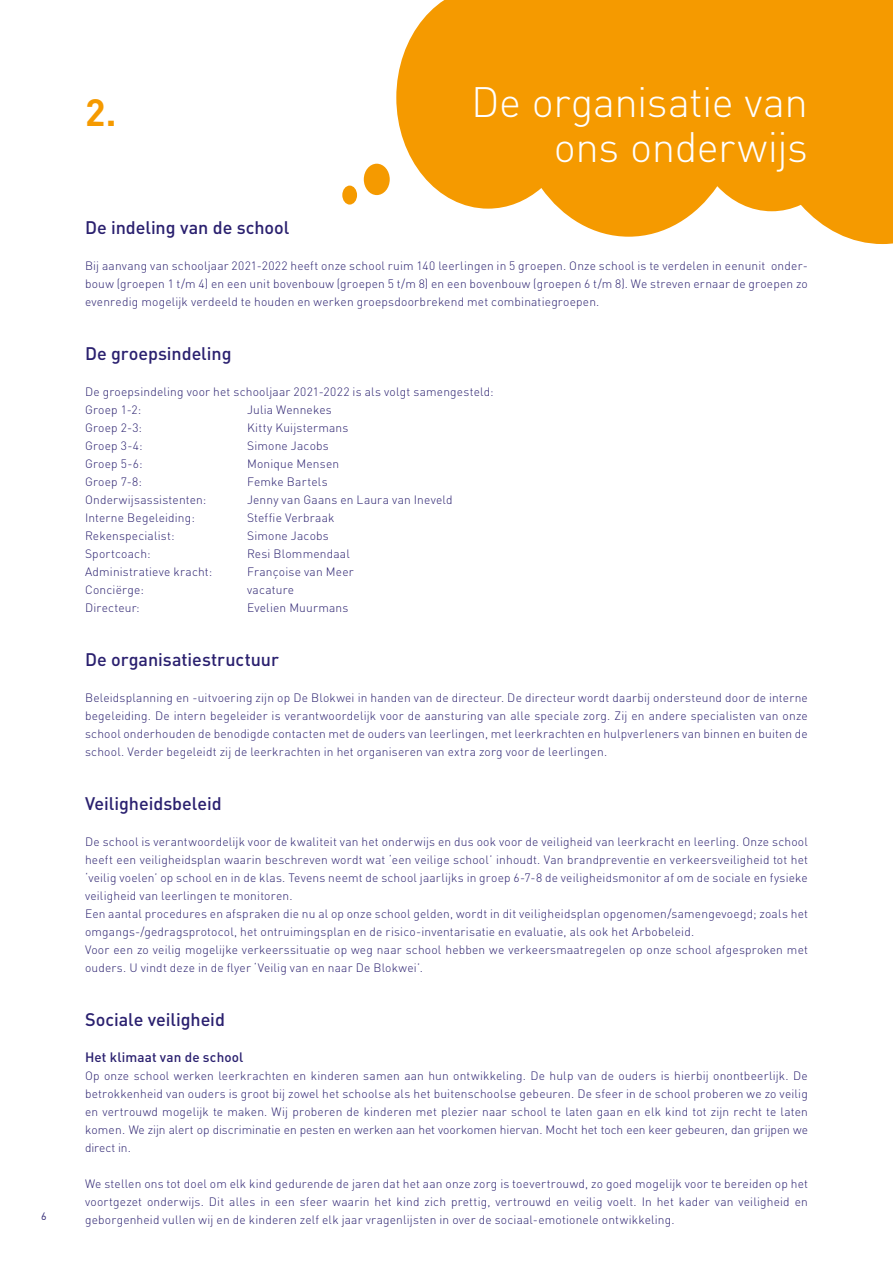
<style>
.page{position:relative;width:893px;height:1263px;background:#fff}
.page>*{position:absolute;margin:0;border:0;box-sizing:border-box;transform-origin:0 0}
.t1{font:300 42px/45px "DIN Pro";letter-spacing:-.01em;color:#fff;text-align:right}
.t2{font:37.5px "DIN Bold";color:#f59a00}
.t3{font:500 18px "DIN Pro";letter-spacing:-.005em;color:#2a206f}
.t4{font:500 13.5px "DIN Pro";letter-spacing:.01em;color:#2a206f}
.t5{font:300 12px/18px "DIN Pro";letter-spacing:.015em;color:#2a206f;text-align:justify}
.t6{font:10.5px "DIN";color:#2a206f}
</style>
<div class="page">
<svg style="left:396px;top:0;width:497px;height:244px;background:#f6a824"></svg>
<div style="left:364px;top:164px;width:26px;height:31px;background:#f59a00;border-radius:50%"></div>
<div style="left:342px;top:186px;width:15px;height:19px;background:#f59a00;border-radius:50%"></div>
<p class="t6" style="left:41px;top:1210px;width:7px">6</p>
<h2 class="t2" style="left:85px;top:88px;width:33px">2.</h2>
<h1 class="t1" style="left:471px;top:78px;width:338px">De organisatie van ons onderwijs</h1>
<h3 class="t3" style="left:85px;top:215px;width:206px">De indeling van de school</h3>
<p class="t5" style="left:85px;top:256px;width:724px">Bij aanvang van schooljaar 2021-2022 heeft onze school ruim 140 leerlingen in 5 groepen. Onze school is te verdelen in eenunit onder&shy;bouw (groepen 1 t/m 4) en een unit bovenbouw (groepen 5 t/m 8) en een bovenbouw (groepen 6 t/m 8). We streven ernaar de groepen zo evenredig mogelijk verdeeld te houden en werken groepsdoorbrekend met combinatiegroepen.</p>
<h3 class="t3" style="left:85px;top:341px;width:148px">De groepsindeling</h3>
<p class="t5" style="left:85px;top:382px;width:410px">De groepsindeling voor het schooljaar 2021-2022 is als volgt samengesteld:<br>Groep 1-2:</p>
<p class="t5" style="left:247px;top:400px;width:86px">Julia Wennekes</p>
<p class="t5" style="left:85px;top:418px;width:59px">Groep 2-3:</p>
<p class="t5" style="left:247px;top:418px;width:103px">Kitty Kuijstermans</p>
<p class="t5" style="left:85px;top:436px;width:59px">Groep 3-4:</p>
<p class="t5" style="left:247px;top:436px;width:83px">Simone Jacobs</p>
<p class="t5" style="left:85px;top:454px;width:59px">Groep 5-6:</p>
<p class="t5" style="left:247px;top:454px;width:94px">Monique Mensen</p>
<p class="t5" style="left:85px;top:472px;width:58px">Groep 7-8:</p>
<p class="t5" style="left:247px;top:472px;width:82px">Femke Bartels</p>
<p class="t5" style="left:85px;top:490px;width:123px">Onderwijsassistenten:</p>
<p class="t5" style="left:247px;top:490px;width:207px">Jenny van Gaans en Laura van Ineveld</p>
<p class="t5" style="left:85px;top:508px;width:111px">Interne Begeleiding:</p>
<p class="t5" style="left:247px;top:508px;width:89px">Steffie Verbraak</p>
<p class="t5" style="left:85px;top:526px;width:91px">Rekenspecialist:</p>
<p class="t5" style="left:247px;top:526px;width:83px">Simone Jacobs</p>
<p class="t5" style="left:85px;top:544px;width:67px">Sportcoach:</p>
<p class="t5" style="left:247px;top:544px;width:104px">Resi Blommendaal</p>
<p class="t5" style="left:85px;top:562px;width:129px">Administratieve kracht:</p>
<p class="t5" style="left:247px;top:562px;width:108px">Françoise van Meer</p>
<p class="t5" style="left:85px;top:580px;width:60px">Conciërge:</p>
<p class="t5" style="left:247px;top:580px;width:49px">vacature</p>
<p class="t5" style="left:85px;top:598px;width:56px">Directeur:</p>
<p class="t5" style="left:247px;top:598px;width:103px">Evelien Muurmans</p>
<h3 class="t3" style="left:85px;top:647px;width:195px">De organisatiestructuur</h3>
<p class="t5" style="left:85px;top:688px;width:724px">Beleidsplanning en -uitvoering zijn op De Blokwei in handen van de directeur. De directeur wordt daarbij ondersteund door de interne begeleiding. De intern begeleider is verantwoordelijk voor de aansturing van alle speciale zorg. Zij en andere specialisten van onze school onderhouden de benodigde contacten met de ouders van leerlingen, met leerkrachten en hulpverleners van binnen en buiten de school. Verder begeleidt zij de leerkrachten in het organiseren van extra zorg voor de leerlingen.</p>
<h3 class="t3" style="left:85px;top:791px;width:138px">Veiligheidsbeleid</h3>
<p class="t5" style="left:85px;top:832px;width:724px;text-align:left">De school is verantwoordelijk voor de kwaliteit van het onderwijs en dus ook voor de veiligheid van leerkracht en leerling. Onze school heeft een veiligheidsplan waarin beschreven wordt wat ‘een veilige school’ inhoudt. Van brandpreventie en verkeersveiligheid tot het ‘veilig voelen’ op school en in de klas. Tevens neemt de school jaarlijks in groep 6-7-8 de veiligheidsmonitor af om de sociale en fysieke veiligheid van leerlingen te monitoren.<br>Een aantal procedures en afspraken die nu al op onze school gelden, wordt in dit veiligheidsplan opgenomen/samengevoegd; zoals het omgangs-/gedragsprotocol, het ontruimingsplan en de risico-inventarisatie en evaluatie, als ook het Arbobeleid.<br>Voor een zo veilig mogelijke verkeerssituatie op weg naar school hebben we verkeersmaatregelen op onze school afgesproken met ouders. U vindt deze in de flyer ‘Veilig van en naar De Blokwei’.</p>
<h3 class="t3" style="left:85px;top:1007px;width:141px">Sociale veiligheid</h3>
<p class="t4" style="left:85px;top:1048px;width:160px">Het klimaat van de school</p>
<p class="t5" style="left:85px;top:1066px;width:724px">Op onze school werken leerkrachten en kinderen samen aan hun ontwikkeling. De hulp van de ouders is hierbij onontbeerlijk. De betrokkenheid van ouders is groot bij zowel het schoolse als het buitenschoolse gebeuren. De sfeer in de school proberen we zo veilig en vertrouwd mogelijk te maken. Wij proberen de kinderen met plezier naar school te laten gaan en elk kind tot zijn recht te laten komen. We zijn alert op discriminatie en pesten en werken aan het voorkomen hiervan. Mocht het toch een keer gebeuren, dan grijpen we direct in.</p>
<p class="t5" style="left:85px;top:1174px;width:724px">We stellen ons tot doel om elk kind gedurende de jaren dat het aan onze zorg is toevertrouwd, zo goed mogelijk voor te bereiden op het voortgezet onderwijs. Dit alles in een sfeer waarin het kind zich prettig, vertrouwd en veilig voelt. In het kader van veiligheid en geborgenheid vullen wij en de kinderen zelf elk jaar vragenlijsten in over de sociaal-emotionele ontwikkeling.</p>
</div>
